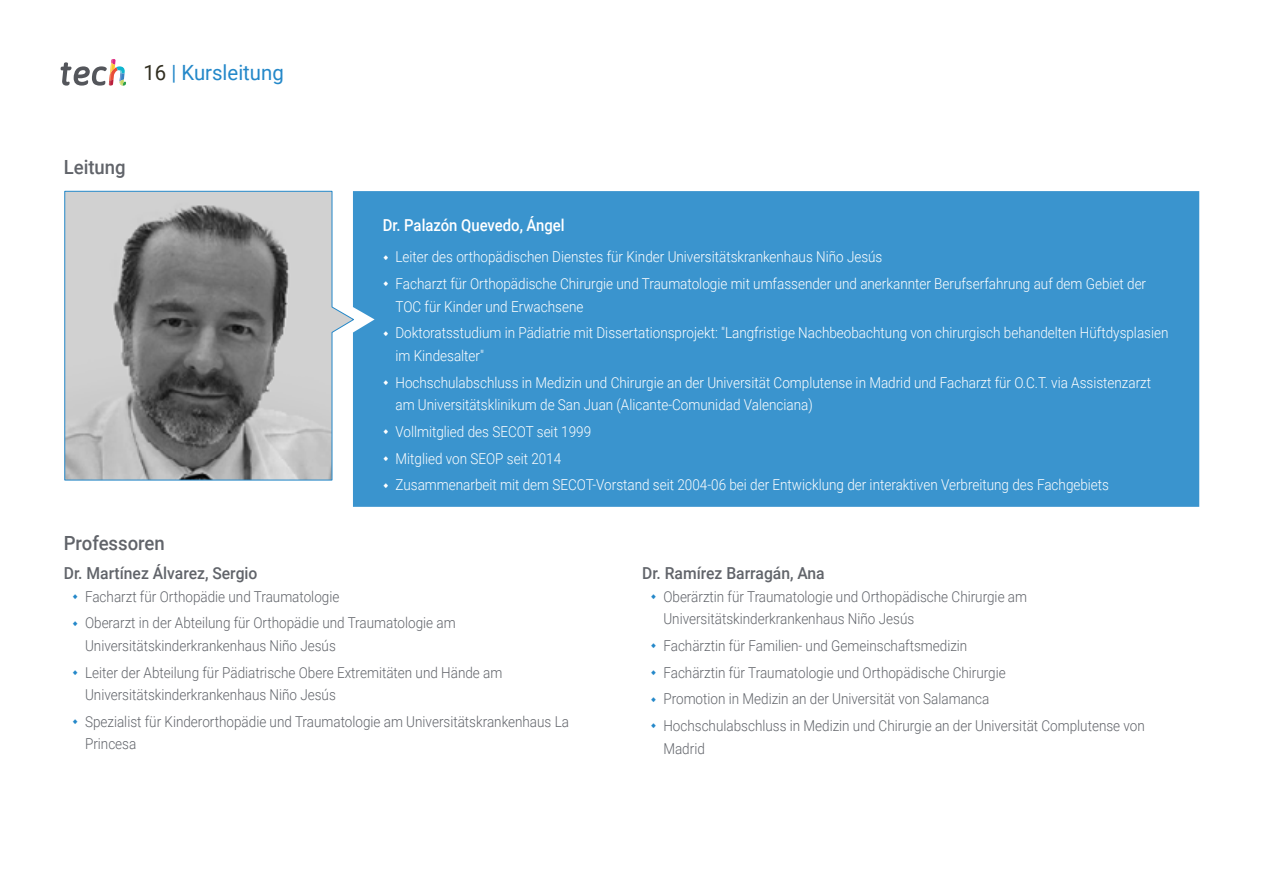
<style>
.page{position:relative;width:1263px;height:893px;background:#fff}
.page>*{position:absolute;margin:0;border:0;box-sizing:border-box;transform-origin:0 0}
.t1{font:21px "Roboto";color:#2488c9}
.t2{font:500 19.5px "Roboto";color:#61646a;scale:.95 1}
.t3{font:500 16.5px "Roboto";color:#61646a;scale:.95 1}
.t4{font:500 16.5px "Roboto";color:#fff;scale:.9 1}
.t5{font:300 15px/26.7px "Roboto";color:#fff;scale:.9 1}
.t6{font:300 15px/26.7px "Roboto";color:#61646a;scale:.9 1}
.s1{color:#312e20}
</style>
<div class="page">
<svg style="left:61px;top:59px;width:65px;height:27px"></svg>
<div style="left:353px;top:191px;width:846px;height:316px;background:#3a94ce"></div>
<svg style="left:64px;top:191px;width:290px;height:289px;background:#9ea1a3"></svg>
<svg style="left:384px;top:255px;width:4px;height:5px"></svg>
<svg style="left:384px;top:281px;width:4px;height:5px"></svg>
<svg style="left:384px;top:331px;width:4px;height:5px"></svg>
<svg style="left:384px;top:380px;width:4px;height:5px"></svg>
<svg style="left:384px;top:429px;width:4px;height:5px"></svg>
<svg style="left:384px;top:456px;width:4px;height:5px"></svg>
<svg style="left:384px;top:483px;width:4px;height:5px"></svg>
<h1 class="t1" style="left:144px;top:57px;width:142px"><span class="s1">16</span> | Kursleitung</h1>
<h2 class="t2" style="left:64px;top:153px;width:67px">Leitung</h2>
<p class="t4" style="left:383px;top:213px;width:204px">Dr. Palazón Quevedo, Ángel</p>
<p class="t5" style="left:395px;top:243px;width:836px">Leiter des orthopädischen Dienstes für Kinder Universitätskrankenhaus Niño Jesús<br>Facharzt für Orthopädische Chirurgie und Traumatologie mit umfassender und anerkannter Berufserfahrung auf dem Gebiet der</p>
<p class="t5" style="left:395px;top:292px;width:860px">TOC für Kinder und Erwachsene<br>Doktoratsstudium in Pädiatrie mit Dissertationsprojekt: "Langfristige Nachbeobachtung von chirurgisch behandelten Hüftdysplasien</p>
<p class="t5" style="left:395px;top:341px;width:841px">im Kindesalter"<br>Hochschulabschluss in Medizin und Chirurgie an der Universität Complutense in Madrid und Facharzt für O.C.T. via Assistenzarzt</p>
<p class="t5" style="left:395px;top:391px;width:794px">am Universitätsklinikum de San Juan (Alicante-Comunidad Valenciana)<br>Vollmitglied des SECOT seit 1999<br>Mitglied von SEOP seit 2014<br>Zusammenarbeit mit dem SECOT-Vorstand seit 2004-06 bei der Entwicklung der interaktiven Verbreitung des Fachgebiets</p>
<h2 class="t2" style="left:64px;top:529px;width:108px">Professoren</h2>
<p class="t3" style="left:64px;top:562px;width:205px">Dr. Martínez Álvarez, Sergio</p>
<p class="t6" style="left:85px;top:582px;width:413px">Facharzt für Orthopädie und Traumatologie<br>Oberarzt in der Abteilung für Orthopädie und Traumatologie am</p>
<p class="t6" style="left:85px;top:632px;width:465px">Universitätskinderkrankenhaus Niño Jesús<br>Leiter der Abteilung für Pädiatrische Obere Extremitäten und Hände am</p>
<p class="t6" style="left:85px;top:681px;width:539px">Universitätskinderkrankenhaus Niño Jesús<br>Spezialist für Kinderorthopädie und Traumatologie am Universitätskrankenhaus La</p>
<p class="t6" style="left:85px;top:730px;width:58px">Princesa</p>
<p class="t3" style="left:642px;top:562px;width:194px">Dr. Ramírez Barragán, Ana</p>
<p class="t6" style="left:663px;top:585px;width:406px;line-height:22.5px">Oberärztin für Traumatologie und Orthopädische Chirurgie am<br>Universitätskinderkrankenhaus Niño Jesús</p>
<p class="t6" style="left:663px;top:632px;width:536px">Fachärztin für Familien- und Gemeinschaftsmedizin<br>Fachärztin für Traumatologie und Orthopädische Chirurgie<br>Promotion in Medizin an der Universität von Salamanca<br>Hochschulabschluss in Medizin und Chirurgie an der Universität Complutense von</p>
<p class="t6" style="left:663px;top:734px;width:48px">Madrid</p>
</div>
